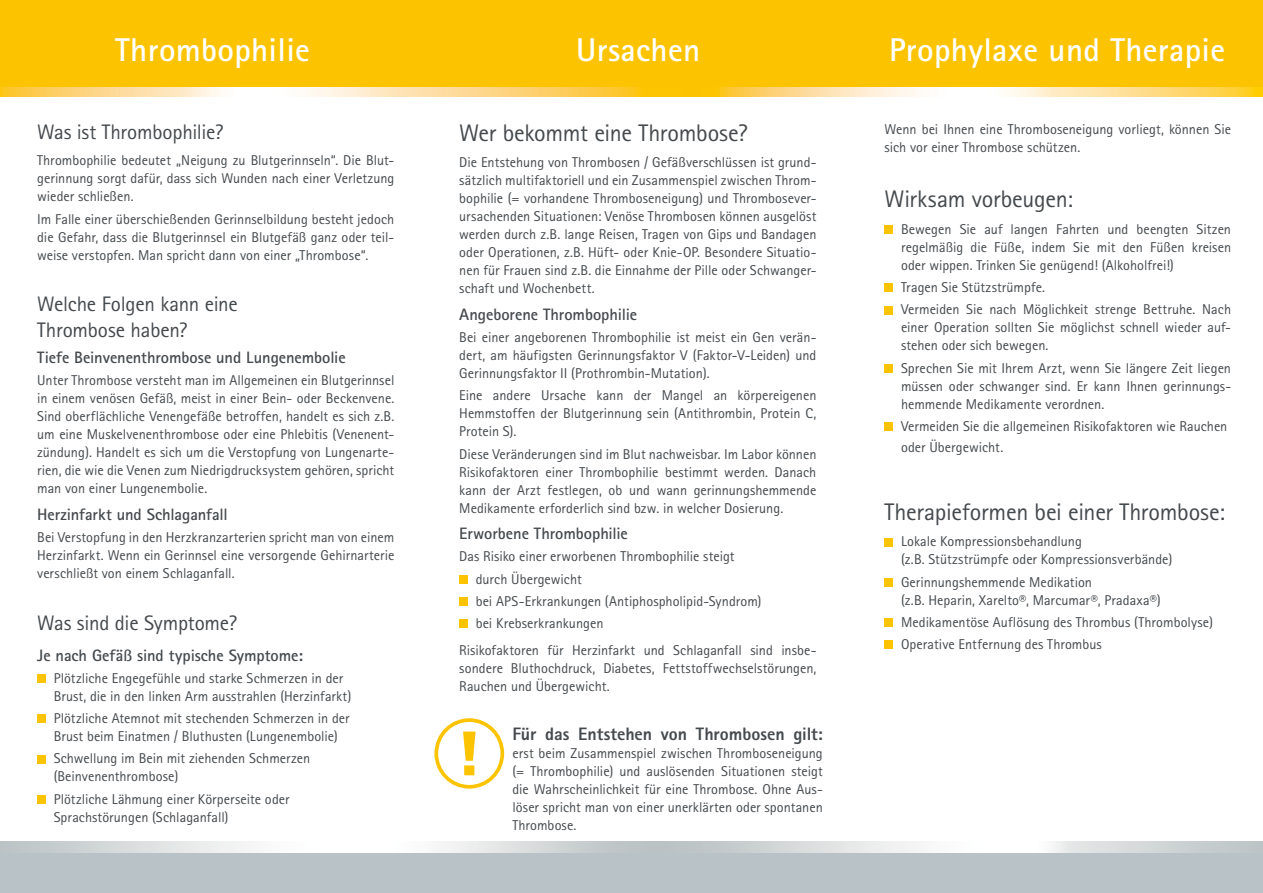
<style>
.page{position:relative;width:1263px;height:893px;background:#fff}
.page>*{position:absolute;margin:0;border:0;box-sizing:border-box;transform-origin:0 0}
.t1{font:700 33px "Rotis Sans Serif Pro";letter-spacing:.01em;color:#fff}
.t2{font:24px "Rotis Sans Serif Pro";letter-spacing:-.01em;color:#44494d}
.t3{font:21px/25.2px "Rotis Sans Serif Pro";letter-spacing:-.01em;color:#44494d}
.t4{font:800 18px "Rotis Sans Serif Pro";letter-spacing:-.005em;color:#44494d}
.t5{font:700 16.5px "Rotis Sans Serif Pro";letter-spacing:-.005em;color:#44494d}
.t6{font:14.25px/18px "Rotis Sans Serif Pro";color:#44494d}
</style>
<div class="page">
<div style="left:0;top:0;width:1263px;height:88px;background:#fcc400"></div>
<img style="left:0;top:88px;width:1263px;height:9px">
<div style="left:884px;top:225px;width:9px;height:9px;background:#fcc400"></div>
<div style="left:884px;top:284px;width:9px;height:8px;background:#fcc400"></div>
<div style="left:884px;top:306px;width:9px;height:8px;background:#fcc400"></div>
<div style="left:884px;top:364px;width:9px;height:9px;background:#fcc400"></div>
<div style="left:884px;top:422px;width:9px;height:9px;background:#fcc400"></div>
<div style="left:884px;top:538px;width:9px;height:8px;background:#fcc400"></div>
<div style="left:884px;top:578px;width:9px;height:9px;background:#fcc400"></div>
<div style="left:884px;top:618px;width:9px;height:9px;background:#fcc400"></div>
<div style="left:884px;top:641px;width:9px;height:8px;background:#fcc400"></div>
<div style="left:459px;top:575px;width:9px;height:9px;background:#fcc400"></div>
<div style="left:459px;top:597px;width:9px;height:9px;background:#fcc400"></div>
<div style="left:459px;top:620px;width:9px;height:8px;background:#fcc400"></div>
<div style="left:37px;top:674px;width:9px;height:9px;background:#fcc400"></div>
<div style="left:37px;top:714px;width:9px;height:9px;background:#fcc400"></div>
<div style="left:37px;top:755px;width:9px;height:8px;background:#fcc400"></div>
<div style="left:37px;top:795px;width:9px;height:8px;background:#fcc400"></div>
<div style="left:434px;top:718px;width:70px;height:71px;border:4px solid #fcc400;border-radius:50%"></div>
<svg style="left:463px;top:732px;width:13px;height:43px"></svg>
<div style="left:0;top:843px;width:1263px;height:50px;background:#b9c2c6"></div>
<img style="left:0;top:842px;width:1263px;height:10px">
<h1 class="t1" style="left:115px;top:29px;width:196px">Thrombophilie</h1>
<h1 class="t1" style="left:576px;top:29px;width:125px">Ursachen</h1>
<h3 class="t3" style="left:37px;top:119px;width:188px">Was ist Thrombophilie?</h3>
<p class="t6" style="left:37px;top:152px;width:359px;text-align:justify">Thrombophilie bedeutet „Neigung zu Blutgerinnseln“. Die Blut&shy;gerinnung sorgt dafür, dass sich Wunden nach einer Verletzung wieder schließen.</p>
<p class="t6" style="left:37px;top:210px;width:359px;text-align:justify">Im Falle einer überschießenden Gerinnselbildung besteht jedoch die Gefahr, dass die Blutgerinnsel ein Blutgefäß ganz oder teil&shy;weise verstopfen. Man spricht dann von einer „Thrombose“.</p>
<h3 class="t3" style="left:37px;top:292px;width:202px">Welche Folgen kann eine<br>Thrombose haben?</h3>
<p class="t5" style="left:37px;top:347px;width:310px">Tiefe Beinvenenthrombose und Lungenembolie</p>
<p class="t6" style="left:37px;top:372px;width:359px;text-align:justify">Unter Thrombose versteht man im Allgemeinen ein Blutgerinnsel in einem venösen Gefäß, meist in einer Bein- oder Beckenvene.<br>Sind oberflächliche Venengefäße betroffen, handelt es sich z.B. um eine Muskelvenenthrombose oder eine Phlebitis (Venenent&shy;zündung). Handelt es sich um die Verstopfung von Lungenarte&shy;rien, die wie die Venen zum Niedrigdrucksystem gehören, spricht man von einer Lungenembolie.</p>
<p class="t5" style="left:37px;top:504px;width:192px">Herzinfarkt und Schlaganfall</p>
<p class="t6" style="left:37px;top:528px;width:359px;text-align:justify">Bei Verstopfung in den Herzkranzarterien spricht man von einem Herzinfarkt. Wenn ein Gerinnsel eine versorgende Gehirnarterie verschließt von einem Schlaganfall.</p>
<h3 class="t3" style="left:37px;top:610px;width:201px">Was sind die Symptome?</h3>
<p class="t5" style="left:37px;top:644px;width:267px">Je nach Gefäß sind typische Symptome:</p>
<p class="t6" style="left:54px;top:669px;width:299px">Plötzliche Engegefühle und starke Schmerzen in der<br>Brust, die in den linken Arm ausstrahlen (Herzinfarkt)</p>
<p class="t6" style="left:54px;top:709px;width:297px">Plötzliche Atemnot mit stechenden Schmerzen in der<br>Brust beim Einatmen / Bluthusten (Lungenembolie)</p>
<p class="t6" style="left:54px;top:750px;width:258px">Schwellung im Bein mit ziehenden Schmerzen (Beinvenenthrombose)</p>
<p class="t6" style="left:54px;top:790px;width:237px">Plötzliche Lähmung einer Körperseite oder<br>Sprachstörungen (Schlaganfall)</p>
<h2 class="t2" style="left:459px;top:119px;width:290px">Wer bekommt eine Thrombose?</h2>
<p class="t6" style="left:459px;top:154px;width:359px;text-align:justify">Die Entstehung von Thrombosen / Gefäßverschlüssen ist grund&shy;sätzlich multifaktoriell und ein Zusammenspiel zwischen Throm&shy;bophilie (= vorhandene Thromboseneigung) und Thrombosever&shy;ursachenden Situationen: Venöse Thrombosen können ausgelöst werden durch z.B. lange Reisen, Tragen von Gips und Bandagen oder Operationen, z.B. Hüft- oder Knie-OP. Besondere Situatio&shy;nen für Frauen sind z.B. die Einnahme der Pille oder Schwanger&shy;schaft und Wochenbett.</p>
<p class="t5" style="left:459px;top:304px;width:179px">Angeborene Thrombophilie</p>
<p class="t6" style="left:459px;top:328px;width:359px;text-align:justify">Bei einer angeborenen Thrombophilie ist meist ein Gen verän&shy;dert, am häufigsten Gerinnungsfaktor V (Faktor-V-Leiden) und Gerinnungsfaktor II (Prothrombin-Mutation).</p>
<p class="t6" style="left:459px;top:387px;width:359px;text-align:justify">Eine andere Ursache kann der Mangel an körpereigenen Hemmstoffen der Blutgerinnung sein (Antithrombin, Protein C, Protein S).</p>
<p class="t6" style="left:459px;top:445px;width:359px;text-align:justify">Diese Veränderungen sind im Blut nachweisbar. Im Labor können Risikofaktoren einer Thrombophilie bestimmt werden. Danach kann der Arzt festlegen, ob und wann gerinnungshemmende Medikamente erforderlich sind bzw. in welcher Dosierung.</p>
<p class="t5" style="left:459px;top:523px;width:170px">Erworbene Thrombophilie</p>
<p class="t6" style="left:476px;top:546px;width:287px;line-height:22.2px;text-indent:-16px">Das Risiko einer erworbenen Thrombophilie steigt durch Übergewicht<br>bei APS-Erkrankungen (Antiphospholipid-Syndrom) bei Krebserkrankungen</p>
<p class="t6" style="left:459px;top:641px;width:359px;text-align:justify">Risikofaktoren für Herzinfarkt und Schlaganfall sind insbe&shy;sondere Bluthochdruck, Diabetes, Fettstoffwechselstörungen, Rauchen und Übergewicht.</p>
<p class="t4" style="left:512px;top:722px;width:312px">Für das Entstehen von Thrombosen gilt:</p>
<p class="t6" style="left:512px;top:744px;width:312px;text-align:justify">erst beim Zusammenspiel zwischen Thromboseneigung (= Thrombophilie) und auslösenden Situationen steigt die Wahrscheinlichkeit für eine Thrombose. Ohne Aus&shy;löser spricht man von einer unerklärten oder spontanen Thrombose.</p>
<h1 class="t1" style="left:889px;top:29px;width:337px">Prophylaxe und Therapie</h1>
<p class="t6" style="left:884px;top:120px;width:348px">Wenn bei Ihnen eine Thromboseneigung vorliegt, können Sie sich vor einer Thrombose schützen.</p>
<h2 class="t2" style="left:884px;top:185px;width:190px">Wirksam vorbeugen:</h2>
<p class="t6" style="left:901px;top:220px;width:332px;text-align:justify">Bewegen Sie auf langen Fahrten und beengten Sitzen regelmäßig die Füße, indem Sie mit den Füßen kreisen oder wippen. Trinken Sie genügend! (Alkoholfrei!)</p>
<p class="t6" style="left:901px;top:276px;width:332px;line-height:22.2px">Tragen Sie Stützstrümpfe.<br>Vermeiden Sie nach Möglichkeit strenge Bettruhe. Nach</p>
<p class="t6" style="left:901px;top:319px;width:332px">einer Operation sollten Sie möglichst schnell wieder auf&shy;stehen oder sich bewegen.</p>
<p class="t6" style="left:901px;top:359px;width:332px;text-align:justify">Sprechen Sie mit Ihrem Arzt, wenn Sie längere Zeit liegen müssen oder schwanger sind. Er kann Ihnen gerinnungs&shy;hemmende Medikamente verordnen.</p>
<p class="t6" style="left:901px;top:416px;width:328px;line-height:21px">Vermeiden Sie die allgemeinen Risikofaktoren wie Rauchen oder Übergewicht.</p>
<h2 class="t2" style="left:884px;top:498px;width:342px">Therapieformen bei einer Thrombose:</h2>
<p class="t6" style="left:901px;top:533px;width:273px">Lokale Kompressionsbehandlung<br>(z.B. Stützstrümpfe oder Kompressionsverbände)</p>
<p class="t6" style="left:901px;top:573px;width:261px">Gerinnungshemmende Medikation<br>(z.B. Heparin, Xarelto®, Marcumar®, Pradaxa®)</p>
<p class="t6" style="left:901px;top:611px;width:313px;line-height:22.2px">Medikamentöse Auflösung des Thrombus (Thrombolyse)<br>Operative Entfernung des Thrombus</p>
</div>
